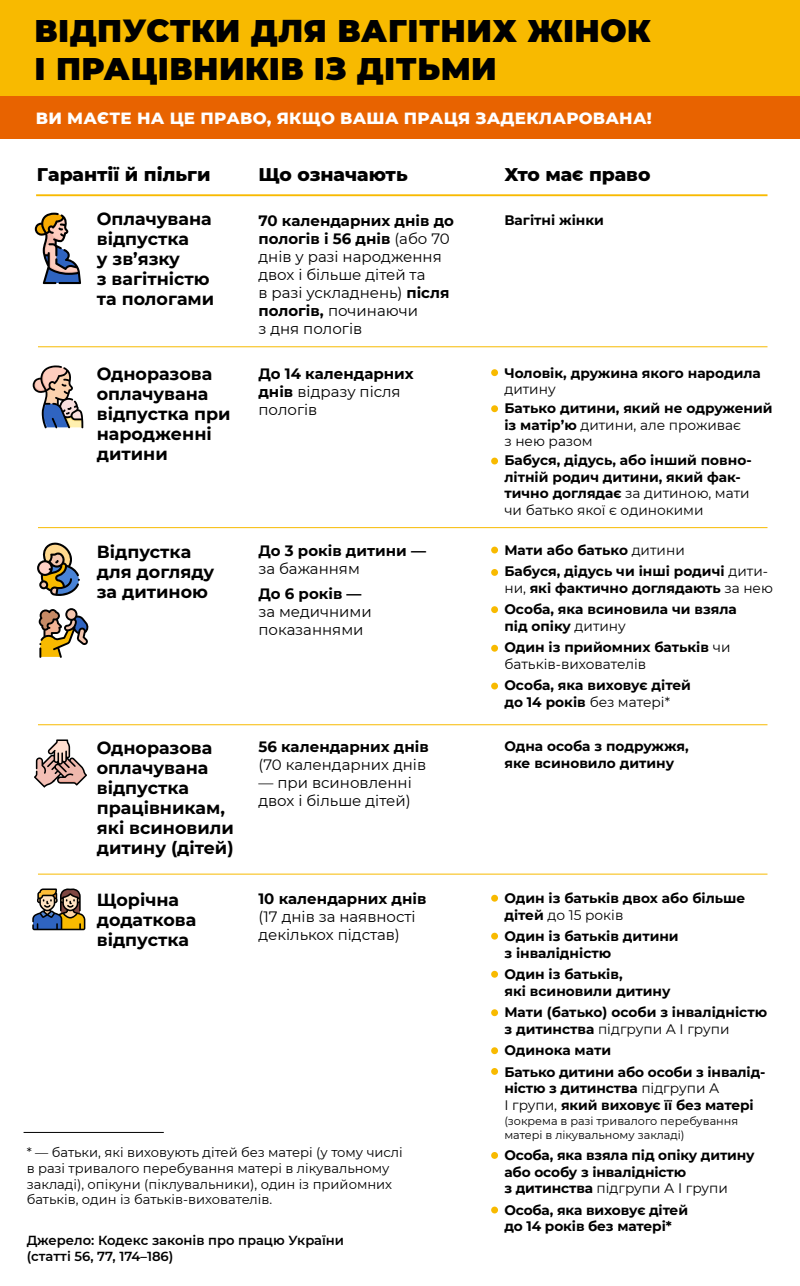
<style>
.page{position:relative;width:800px;height:1286px;background:#fff}
.page>*{position:absolute;margin:0;border:0;box-sizing:border-box;transform-origin:0 0}
.t1{font:900 31.25px "Montserrat";letter-spacing:.015em;color:#000}
.t2{font:800 18.75px "Montserrat";color:#000}
.t3{font:700 17.5px/20px "Montserrat";color:#000}
.t4{font:800 16.56px "Montserrat";letter-spacing:.015em;color:#fff}
.t5{font:15px/18px "Montserrat";color:#000}
.t6{font:700 15px/18px "Montserrat";color:#000}
.t7{font:700 13.75px/16.5px "Montserrat";color:#000}
.t8{font:13.75px "Montserrat";color:#000}
.t9{font:13.12px/15.8px "Montserrat";color:#000}
.t10{font:600 13.12px/15.8px "Montserrat";color:#000}
.t11{font:11.25px/13.5px "Montserrat";color:#000}
.s1{font-weight:700}
.s2{font-weight:400}
</style>
<div class="page">
<div style="left:0;top:0;width:800px;height:96px;background:#f8ba00"></div>
<div style="left:0;top:96px;width:800px;height:43px;background:#e86300"></div>
<hr style="left:36px;top:194px;width:732px;height:2px;background:#f8ba00">
<hr style="left:38px;top:346px;width:730px;height:1px;background:#f8ba00">
<hr style="left:38px;top:527px;width:730px;height:1px;background:#f8ba00">
<hr style="left:38px;top:724px;width:730px;height:1px;background:#f8ba00">
<hr style="left:38px;top:873px;width:730px;height:1px;background:#f8ba00">
<svg style="left:35px;top:213px;width:46px;height:71px"></svg>
<svg style="left:33px;top:365px;width:50px;height:63px"></svg>
<div style="left:491px;top:547px;width:7px;height:6px;background:#f8ba00;border-radius:50%"></div>
<div style="left:491px;top:569px;width:7px;height:7px;background:#f8ba00;border-radius:50%"></div>
<div style="left:491px;top:606px;width:7px;height:7px;background:#f8ba00;border-radius:50%"></div>
<div style="left:491px;top:645px;width:7px;height:7px;background:#f8ba00;border-radius:50%"></div>
<div style="left:491px;top:682px;width:7px;height:7px;background:#f8ba00;border-radius:50%"></div>
<div style="left:491px;top:895px;width:7px;height:6px;background:#f8ba00;border-radius:50%"></div>
<div style="left:491px;top:933px;width:7px;height:6px;background:#f8ba00;border-radius:50%"></div>
<div style="left:491px;top:971px;width:7px;height:7px;background:#f8ba00;border-radius:50%"></div>
<div style="left:491px;top:1009px;width:7px;height:7px;background:#f8ba00;border-radius:50%"></div>
<div style="left:491px;top:1047px;width:7px;height:7px;background:#f8ba00;border-radius:50%"></div>
<div style="left:491px;top:1068px;width:7px;height:7px;background:#f8ba00;border-radius:50%"></div>
<div style="left:491px;top:1152px;width:7px;height:7px;background:#f8ba00;border-radius:50%"></div>
<div style="left:491px;top:1206px;width:7px;height:7px;background:#f8ba00;border-radius:50%"></div>
<div style="left:491px;top:369px;width:7px;height:7px;background:#f8ba00;border-radius:50%"></div>
<div style="left:491px;top:405px;width:7px;height:7px;background:#f8ba00;border-radius:50%"></div>
<div style="left:491px;top:458px;width:7px;height:6px;background:#f8ba00;border-radius:50%"></div>
<svg style="left:39px;top:608px;width:50px;height:50px"></svg>
<svg style="left:37px;top:542px;width:43px;height:54px"></svg>
<hr style="left:24px;top:1132px;width:140px;height:1px;background:#000">
<svg style="left:34px;top:739px;width:53px;height:49px"></svg>
<svg style="left:32px;top:888px;width:53px;height:42px"></svg>
<h1 class="t1" style="left:35px;top:8px;width:618px">ВІДПУСТКИ ДЛЯ ВАГІТНИХ ЖІНОК</h1>
<h1 class="t1" style="left:35px;top:45px;width:464px">І ПРАЦІВНИКІВ ІЗ ДІТЬМИ</h1>
<p class="t4" style="left:36px;top:106px;width:618px">ВИ МАЄТЕ НА ЦЕ ПРАВО, ЯКЩО ВАША ПРАЦЯ ЗАДЕКЛАРОВАНА!</p>
<h2 class="t2" style="left:37px;top:161px;width:175px">Гарантії й пільги</h2>
<h2 class="t2" style="left:258px;top:161px;width:151px">Що означають</h2>
<h2 class="t2" style="left:504px;top:161px;width:148px">Хто має право</h2>
<p class="t5" style="left:258px;top:211px;width:197px"><span class="s1">70 календарних днів до пологів і 56 днів</span> (або 70 днів у разі народження двох і більше дітей та<br>в разі ускладнень) <span class="s1">після пологів,</span> починаючи<br>з дня пологів</p>
<p class="t3" style="left:97px;top:208px;width:119px">Оплачувана відпустка<br>у зв’язку<br>з вагітністю та пологами</p>
<p class="t7" style="left:504px;top:211px;width:101px">Вагітні жінки</p>
<p class="t3" style="left:97px;top:363px;width:135px">Одноразова оплачувана відпустка при народженні дитини</p>
<p class="t6" style="left:258px;top:363px;width:157px">До 14 календарних днів <span class="s2">відразу після пологів</span></p>
<p class="t7" style="left:504px;top:364px;width:258px">Чоловік, дружина якого народила</p>
<p class="t8" style="left:504px;top:380px;width:53px">дитину</p>
<p class="t7" style="left:504px;top:399px;width:270px">Батько дитини, який не одружений із матір’ю <span class="s2">дитини, але проживає<br>з нею разом</span></p>
<p class="t7" style="left:504px;top:451px;width:249px">Бабуся, дідусь, або інший повно&shy;літній родич дитини, який фак&shy;тично доглядає <span class="s2">за дитиною, мати чи батько якої є одинокими</span></p>
<p class="t3" style="left:97px;top:540px;width:119px">Відпустка для догляду за дитиною</p>
<p class="t6" style="left:258px;top:541px;width:169px">До 3 років дитини —</p>
<p class="t5" style="left:258px;top:559px;width:103px">за бажанням</p>
<p class="t6" style="left:258px;top:584px;width:105px">До 6 років —</p>
<p class="t5" style="left:258px;top:602px;width:115px">за медичними показаннями</p>
<p class="t7" style="left:504px;top:538px;width:265px;line-height:21.5px">Мати або батько <span class="s2">дитини<br></span>Бабуся, дідусь чи інші родичі <span class="s2">дити-</span></p>
<p class="t7" style="left:504px;top:576px;width:270px;line-height:21.5px"><span class="s2">ни,</span> які фактично доглядають <span class="s2">за нею<br></span>Особа, яка всиновила чи взяла</p>
<p class="t7" style="left:504px;top:614px;width:228px;line-height:21.5px">під опіку <span class="s2">дитину<br></span>Один із прийомних батьків <span class="s2">чи</span></p>
<p class="t8" style="left:504px;top:654px;width:143px">батьків-вихователів</p>
<p class="t7" style="left:504px;top:676px;width:188px">Особа, яка виховує дітей до 14 років <span class="s2">без матері*</span></p>
<p class="t3" style="left:97px;top:737px;width:139px">Одноразова оплачувана відпустка працівникам, які всиновили дитину (дітей)</p>
<p class="t3" style="left:97px;top:889px;width:101px">Щорічна додаткова відпустка</p>
<p class="t6" style="left:258px;top:737px;width:172px">56 календарних днів</p>
<p class="t5" style="left:258px;top:755px;width:169px">(70 календарних днів</p>
<p class="t5" style="left:258px;top:773px;width:155px">— при всиновленні двох і більше дітей)</p>
<p class="t6" style="left:258px;top:889px;width:169px">10 календарних днів</p>
<p class="t5" style="left:258px;top:907px;width:159px">(17 днів за наявності декількох підстав)</p>
<p class="t9" style="left:27px;top:1144px;width:377px">* — батьки, які виховують дітей без матері (у тому числі в разі тривалого перебування матері в лікувальному закладі), опікуни (піклувальники), один із прийомних батьків, один із батьків-вихователів.</p>
<p class="t10" style="left:27px;top:1232px;width:319px">Джерело: Кодекс законів про працю України (статті 56, 77, 174–186)</p>
<p class="t7" style="left:504px;top:737px;width:186px">Одна особа з подружжя, яке всиновило дитину</p>
<p class="t7" style="left:504px;top:889px;width:243px">Один із батьків двох або більше дітей <span class="s2">до 15 років</span></p>
<p class="t7" style="left:504px;top:927px;width:176px">Один із батьків дитини з інвалідністю</p>
<p class="t7" style="left:504px;top:965px;width:168px">Один із батьків,<br>які всиновили дитину</p>
<p class="t7" style="left:504px;top:1003px;width:264px">Мати (батько) особи з інвалідністю з дитинства <span class="s2">підгрупи А I групи</span></p>
<p class="t7" style="left:504px;top:1039px;width:263px;line-height:21.5px">Одинока мати<br>Батько дитини або особи з інвалід-</p>
<p class="t7" style="left:504px;top:1079px;width:251px">ністю з дитинства <span class="s2">підгрупи А<br>I групи,</span> який виховує її без матері</p>
<p class="t11" style="left:504px;top:1114px;width:235px">(зокрема в разі тривалого перебування матері в лікувальному закладі)</p>
<p class="t7" style="left:504px;top:1146px;width:252px">Особа, яка взяла під опіку дитину або особу з інвалідністю<br>з дитинства <span class="s2">підгрупи А I групи</span></p>
<p class="t7" style="left:504px;top:1200px;width:185px">Особа, яка виховує дітей до 14 років без матері*</p>
</div>
